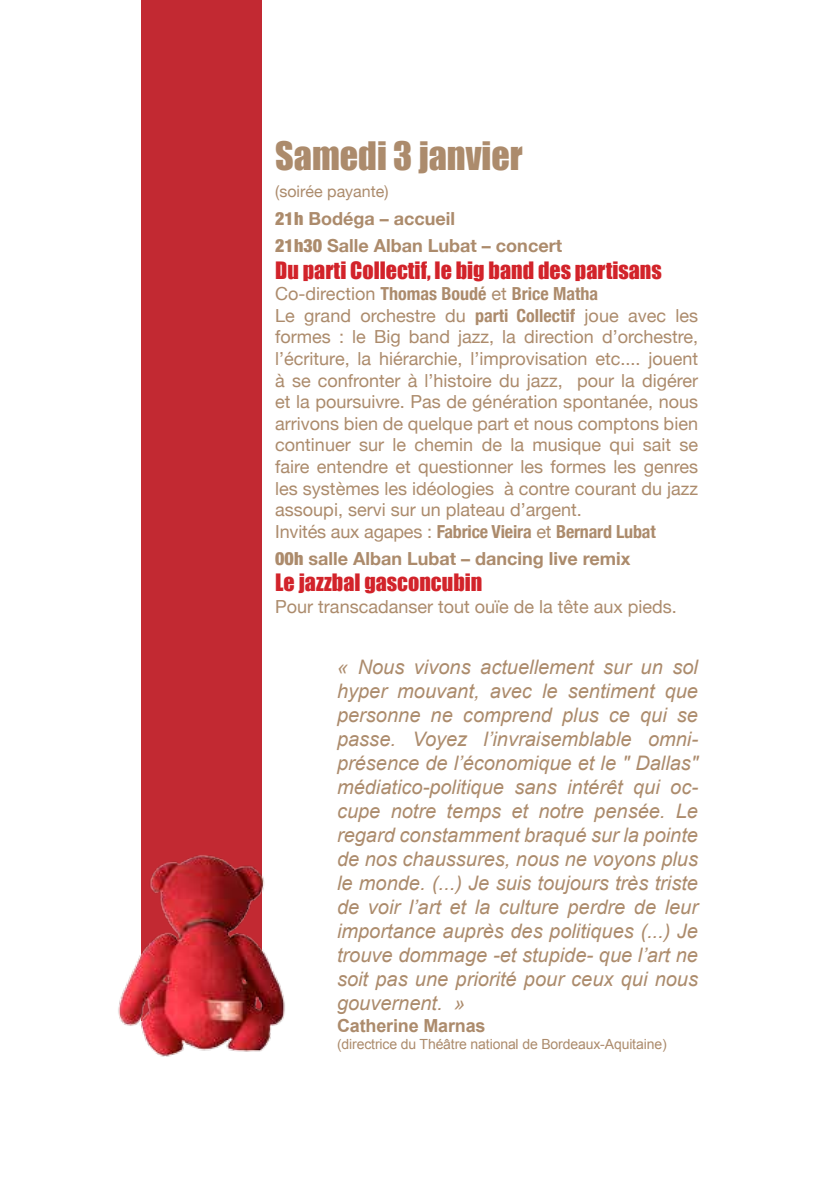
<style>
.page{position:relative;width:840px;height:1191px;background:#fff}
.page>*{position:absolute;margin:0;border:0;box-sizing:border-box;transform-origin:0 0}
.t1{font:36px "Impact";color:#ac8b6c}
.t2{font:22px "Impact";color:#d2232a}
.t3{font:italic 20px/24px "Arial";color:#ac8b6c;text-align:justify}
.t4{font:18px/21.6px "Helvetica Neue";color:#ac8b6c}
.t5{font:700 18px/27.2px "Helvetica Neue";color:#ac8b6c}
.t6{font:700 18px "Arial";letter-spacing:-.01em;color:#ac8b6c}
.t7{font:16px "Helvetica Neue";color:#ac8b6c}
.t8{font:14px "Arial";letter-spacing:-.01em;color:#ac8b6c}
.s1{font-weight:900;font-stretch:condensed}
.s2{font-weight:700;font-stretch:condensed}
</style>
<div class="page">
<div style="left:142px;top:0;width:120px;height:1020px;background:#c22932"></div>
<img style="left:118px;top:807px;width:167px;height:250px">
<h1 class="t1" style="left:275px;top:128px;width:249px">Samedi 3 janvier</h1>
<p class="t5" style="left:275px;top:204px;width:288px"><span class="s1">21h</span> Bodéga – accueil<br><span class="s1">21h30</span> Salle Alban Lubat – concert</p>
<p class="t2" style="left:275px;top:253px;width:388px">Du parti Collectif, le big band des partisans</p>
<p class="t4" style="left:275px;top:283px;width:424px">Co-direction <span class="s2">Thomas Boudé</span> et <span class="s2">Brice Matha<br></span>Le grand orchestre du <span class="s2">parti Collectif</span> joue avec les formes : le Big band jazz, la direction d’orchestre, l’écriture, la hiérarchie, l’improvisation etc.... jouent à se confronter à l’histoire du jazz, pour la digérer et la poursuivre. Pas de génération spontanée, nous arrivons bien de quelque part et nous comptons bien continuer sur le chemin de la musique qui sait se faire entendre et questionner les formes les genres les systèmes les idéologies à contre courant du jazz assoupi, servi sur un plateau d’argent.<br>Invités aux agapes : <span class="s2">Fabrice Vieira</span> et <span class="s2">Bernard Lubat</span></p>
<p class="t5" style="left:275px;top:544px;width:356px"><span class="s1">00h</span> salle Alban Lubat – dancing live remix</p>
<p class="t2" style="left:275px;top:566px;width:208px">Le jazzbal gasconcubin</p>
<p class="t4" style="left:275px;top:595px;width:403px">Pour transcadanser tout ouïe de la tête aux pieds.</p>
<p class="t7" style="left:275px;top:181px;width:115px">(soirée payante)</p>
<p class="t3" style="left:337px;top:655px;width:362px">« Nous vivons actuellement sur un sol hyper mouvant, avec le sentiment que personne ne comprend plus ce qui se passe. Voyez l’invraisemblable omni&shy;présence de l’économique et le ʺ Dallasʺ médiatico-politique sans intérêt qui oc&shy;cupe notre temps et notre pensée. Le regard constamment braqué sur la pointe de nos chaussures, nous ne voyons plus le monde. (...) Je suis toujours très triste de voir l’art et la culture perdre de leur importance auprès des politiques (...) Je trouve dommage -et stupide- que l’art ne soit pas une priorité pour ceux qui nous gouvernent. »</p>
<p class="t6" style="left:337px;top:1013px;width:150px">Catherine Marnas</p>
<p class="t8" style="left:337px;top:1034px;width:331px">(directrice du Théâtre national de Bordeaux-Aquitaine)</p>
</div>
